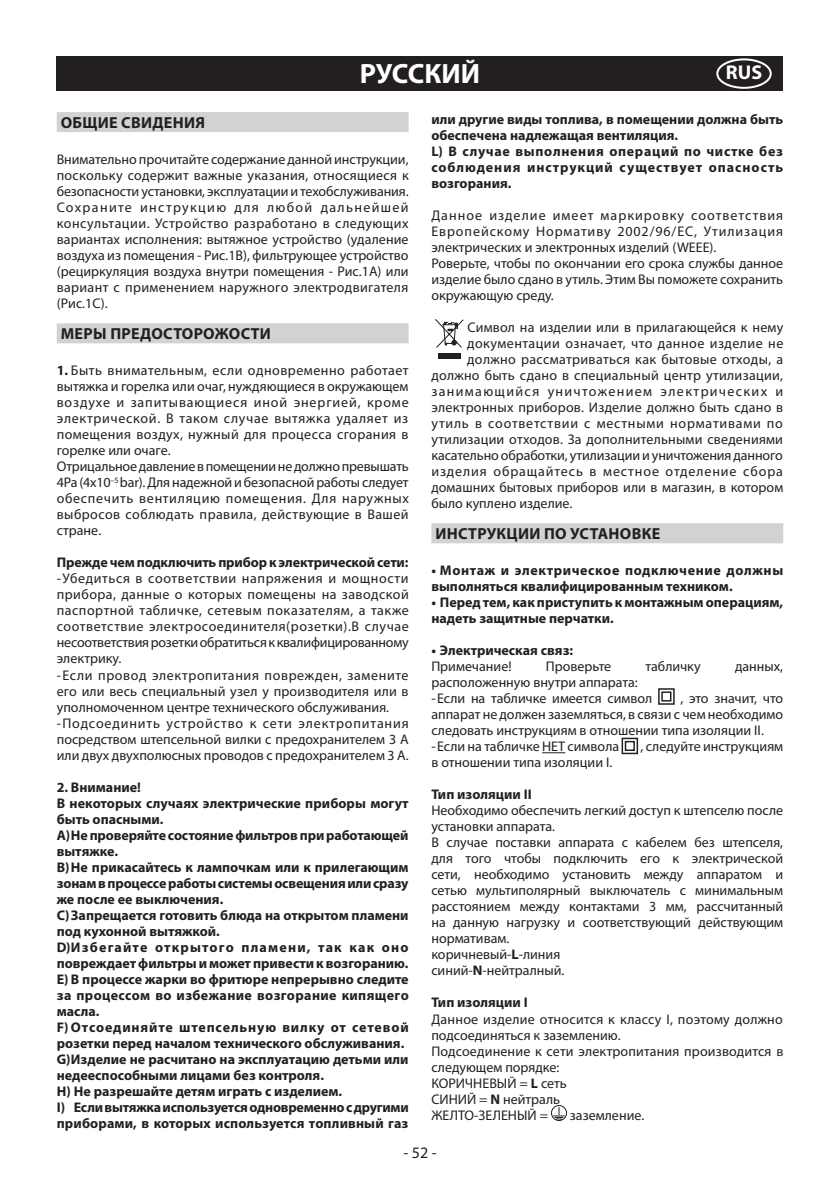
<style>
.page{position:relative;width:840px;height:1191px;background:#fff}
.page>*{position:absolute;margin:0;border:0;box-sizing:border-box;transform-origin:0 0}
.t1{font:700 28px "Myriad Pro";letter-spacing:-.005em;color:#fff}
.t2{font:700 20px "Myriad Pro";color:#fff}
.t3{font:700 16px "Myriad Pro";letter-spacing:.02em;color:#231f20}
.t4{font:16px "Myriad Pro";color:#231f20}
.t5{font:14px/16px "Myriad Pro";letter-spacing:.005em;color:#231f20}
.t6{font:700 14px/16px "Myriad Pro";color:#231f20}
.t7{font:14px/16px "Myriad Pro";letter-spacing:.025em;color:#231f20}
.t8{font:14px/16px "Myriad Pro";letter-spacing:.03em;color:#231f20}
.t9{font:700 14px/16px "Myriad Pro";letter-spacing:.025em;color:#231f20}
.t10{font:14px "Myriad Pro";letter-spacing:.055em;color:#231f20}
.t11{font:14px "Myriad Pro";letter-spacing:.065em;color:#231f20}
.t12{font:14px "Myriad Pro";letter-spacing:.035em;color:#231f20}
.t13{font:14px "Myriad Pro";letter-spacing:.095em;color:#231f20}
.s1{font-weight:700}
</style>
<div class="page">
<div style="left:57px;top:57px;width:725px;height:34px;background:#231f20"></div>
<div style="left:716px;top:58px;width:55px;height:31px;border:2px solid #fff;border-radius:50%"></div>
<div style="left:57px;top:112px;width:351px;height:20px;background:#d1d2d4"></div>
<div style="left:57px;top:323px;width:351px;height:20px;background:#d1d2d4"></div>
<div style="left:431px;top:523px;width:351px;height:20px;background:#d1d2d4"></div>
<svg style="left:542px;top:752px;width:23px;height:1px"></svg>
<div style="left:438px;top:353px;width:22px;height:6px;background:#231f20"></div>
<svg style="left:435px;top:319px;width:29px;height:29px"></svg>
<svg style="left:658px;top:688px;width:17px;height:17px"></svg>
<svg style="left:621px;top:737px;width:17px;height:18px"></svg>
<svg style="left:551px;top:1105px;width:16px;height:16px"></svg>
<h1 class="t1" style="left:359px;top:55px;width:122px">РУССКИЙ</h1>
<h2 class="t2" style="left:725px;top:60px;width:38px">RUS</h2>
<p class="t3" style="left:61px;top:112px;width:72px">Общие сви</p>
<p class="t3" style="left:152px;top:112px;width:32px">дения</p>
<p class="t5" style="left:57px;top:151px;width:353px;text-align:justify">Внимательно прочитайте содержание данной инструкции, поскольку содержит важные указания, относящиеся к безопасности установки, эксплуатации и техобслуживания.<br>Сохраните инструкцию для любой дальнейшей консультации. Устройство разработано в следующих вариантах исполнения: вытяжное устройство (удаление воздуха из помещения - рис.1В), фильтрующее устройство (рециркуляция воздуха внутри помещения - рис.1А) или вариант с применением наружного электродвигателя (рис.1C).</p>
<p class="t3" style="left:61px;top:323px;width:103px">Mеры предосторожости</p>
<p class="t8" style="left:57px;top:362px;width:353px"><span class="s1">1.</span> Быть внимательным, если одновременно работает вытяжка и горелка или очаг, нуждяющиеся в окружающем воздухе и запитывающиеся иной энергией, кроме электрической. В таком случае вытяжка удаляет из помещения воздух, нужный для процесса сгорания в горелке или очаге.<br>Отрицальное давление в помещении не должно превышать 4Pa (4x10<sup>–5</sup> bar). Для надежной и безопасной работы следует обеспечить вентиляцию помещения. Для наружных выбросов соблюдать правила, действующие в Вашей стране.</p>
<p class="t6" style="left:57px;top:554px;width:353px">Прежде чем подключить прибор к электрической сети:</p>
<p class="t7" style="left:57px;top:570px;width:353px">-Убедиться в соответствии напряжения и мощности прибора, данные о которых помещены на заводской паспортной табличке, сетевым показателям, а также соответствие электросоединителя(розетки).В случае несоответствия розетки обратиться к квалифицированному электрику.<br>-Если провод электропитания поврежден, замените его или весь специальный узел у производителя или в уполномоченном центре технического обслуживания. -Подсоединить устройство к сети электропитания посредством штепсельной вилки с предохранителем 3 А или двух двухполюсных проводов с предохранителем 3 А.</p>
<p class="t6" style="left:57px;top:778px;width:353px">2. Внимание!<br>В некоторых случаях электрические приборы могут быть опасными.<br>А)Не проверяйте состояние фильтров при работающей вытяжке.<br>В)Не прикасайтесь к лампочкам или к прилегающим зонам в процессе работы системы освещения или сразу же после ее выключения.<br>С)Запрещается готовить блюда на открытом пламени под кухонной вытяжкой.<br>D)Избегайте открытого пламени, так как оно повреждает фильтры и может привести к возгоранию.<br>Е) В процессе жарки во фритюре непрерывно следите за процессом во избежание возгорание кипящего масла.<br>F)Отсоединяйте штепсельную вилку от сетевой розетки перед началом технического обслуживания.<br>G)Изделие не расчитано на эксплуатацию детьми или недееспособными лицами без контроля.<br>Н) Не разрешайте детям играть с изделием.<br>I) Если вытяжка используется одновременно с другими приборами, в которых используется топливный газ</p>
<p class="t9" style="left:431px;top:111px;width:353px">или другие виды топлива, в помещении должна быть обеспечена надлежащая вентиляция.<br>L) В случае выполнения операций по чистке без соблюдения инструкций существует опасность возгорания.</p>
<p class="t5" style="left:431px;top:207px;width:353px">Данное изделие имеет маркировку соответствия Европейскому Нормативу 2002/96/ЕС, Утилизация электрических и электронных изделий (WEEE).<br>Роверьте, чтобы по окончании его срока службы данное изделие было сдано в утиль. Этим Вы поможете сохранить окружающую среду.</p>
<p class="t5" style="left:467px;top:319px;width:317px">Символ на изделии или в прилагающейся к нему</p>
<p class="t12" style="left:467px;top:335px;width:317px">документации означает, что данное изделие не</p>
<p class="t7" style="left:467px;top:351px;width:317px">должно рассматриваться как бытовые отходы, а</p>
<p class="t5" style="left:431px;top:367px;width:353px">должно быть сдано в специальный центр утилизации,</p>
<p class="t13" style="left:431px;top:383px;width:353px">занимающийся уничтожением электрических и</p>
<p class="t5" style="left:431px;top:399px;width:353px">электронных приборов. Изделие должно быть сдано в</p>
<p class="t10" style="left:431px;top:415px;width:353px">утиль в соответствии с местными нормативами по</p>
<p class="t5" style="left:431px;top:431px;width:353px">утилизации отходов. За дополнительными сведениями</p>
<p class="t5" style="left:431px;top:447px;width:353px">касательно обработки, утилизации и уничтожения данного</p>
<p class="t11" style="left:431px;top:463px;width:353px">изделия обращайтесь в местное отделение сбора</p>
<p class="t5" style="left:431px;top:479px;width:353px">домашних бытовых приборов или в магазин, в котором</p>
<p class="t5" style="left:431px;top:495px;width:142px">было куплено изделие.</p>
<p class="t3" style="left:435px;top:523px;width:23px">Инструк</p>
<p class="t3" style="left:506px;top:523px;width:75px">циипоустановк</p>
<p class="t3" style="left:651px;top:523px;width:10px">е</p>
<p class="t6" style="left:431px;top:562px;width:353px">• Монтаж и электрическое подключение должны выполняться квалифицированным техником.</p>
<p class="t6" style="left:431px;top:594px;width:353px">• Перед тем, как приступить к монтажным операциям, надеть защитные перчатки.</p>
<p class="t6" style="left:431px;top:642px;width:143px">• Электрическая связ:</p>
<p class="t5" style="left:431px;top:658px;width:82px">Примечание!</p>
<p class="t5" style="left:545px;top:658px;width:67px">Проверьте</p>
<p class="t5" style="left:645px;top:658px;width:57px">табличку</p>
<p class="t5" style="left:734px;top:658px;width:50px">данных,</p>
<p class="t5" style="left:431px;top:674px;width:222px">расположенную внутри аппарата: -Если на табличке имеется символ</p>
<p class="t5" style="left:431px;top:690px;width:353px;text-indent:249px">, это значит, что аппарат не должен заземляться, в связи с чем необходимо следовать инструкциям в отношении типа изоляции II. -Если на табличке НЕТ символа</p>
<p class="t5" style="left:640px;top:738px;width:144px">, следуйте инструкциям</p>
<p class="t5" style="left:431px;top:754px;width:182px">в отношении типа изоляции I.</p>
<p class="t6" style="left:431px;top:786px;width:102px">Тип изоляции II</p>
<p class="t5" style="left:431px;top:802px;width:353px">Необходимо обеспечить легкий доступ к штепселю после установки аппарата.<br>В случае поставки аппарата с кабелем без штепселя, для того чтобы подключить его к электрической сети, необходимо установить между аппаратом и сетью мультиполярный выключатель с минимальным расстоянием между контактами 3 мм, рассчитанный на данную нагрузку и соответствующий действующим нормативам.<br>коричневый-<span class="s1">L</span>-линия<br>синий-<span class="s1">N</span>-нейтралный.</p>
<p class="t6" style="left:431px;top:994px;width:98px">Тип изоляции I</p>
<p class="t5" style="left:431px;top:1010px;width:353px">Данное изделие относится к классу I, поэтому должно подсоединяться к заземлению.<br>Подсоединение к сети электропитания производится в следующем порядке:<br>КОРИЧНЕВЫЙ = <span class="s1">L</span> сеть<br>СИНИЙ = <span class="s1">N</span> нейтраль<br>ЖЕЛТО-ЗЕЛЕНЫЙ =</p>
<p class="t5" style="left:569px;top:1106px;width:76px">заземление.</p>
<p class="t4" style="left:403px;top:1142px;width:35px">- 52 -</p>
</div>
